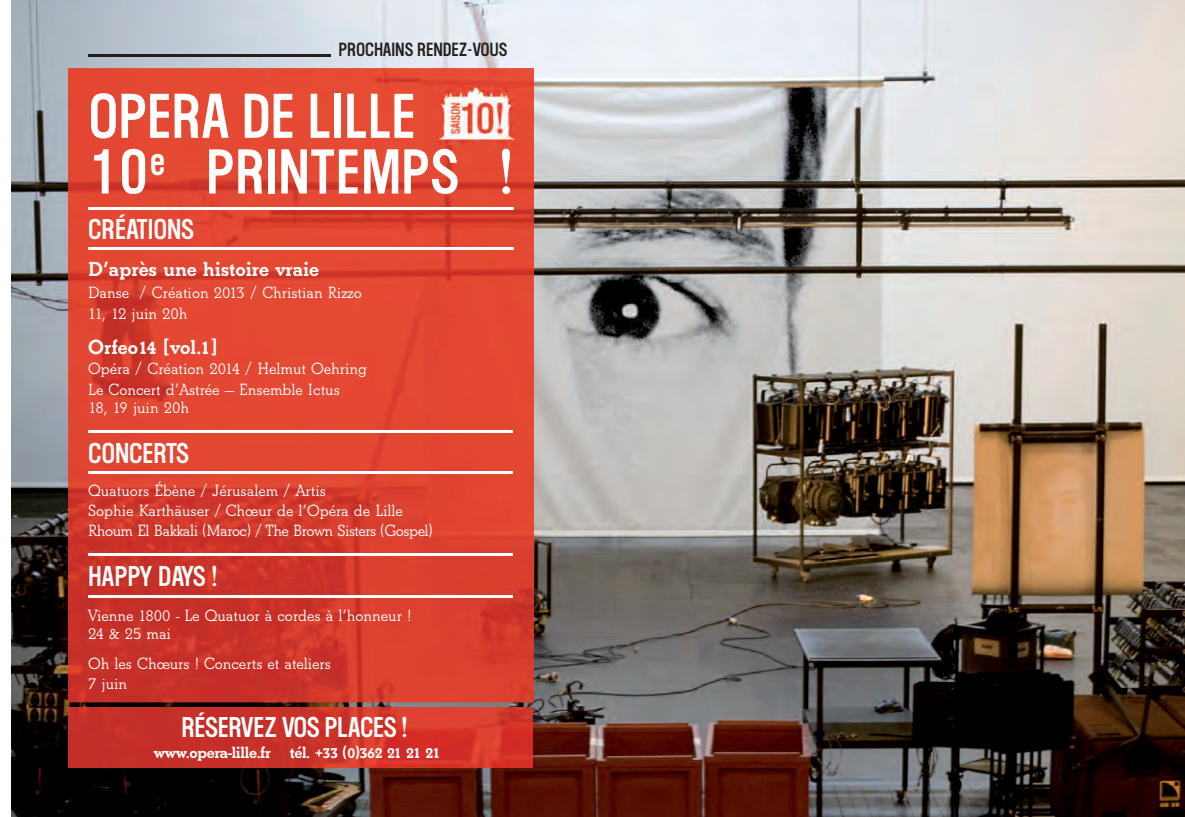
<style>
.page{position:relative;width:1185px;height:817px;background:#fff}
.page>*{position:absolute;margin:0;border:0;box-sizing:border-box;transform-origin:0 0}
.t1{font:56px/55.6px "Washington";letter-spacing:.005em;color:#fff}
.t2{font:25.4px "Washington";letter-spacing:-.015em;color:#fff}
.t3{font:700 21.2px "Beton T";color:#fff}
.t4{font:600 17px/20.4px "Beton T";color:#fff}
.t5{font:700 17px "Beton T";letter-spacing:-.02em;color:#fff}
.t6{font:17px "Washington";color:#231f20}
</style>
<div class="page">
<img style="left:12px;top:0;width:1173px;height:816px">
<img style="left:68px;top:707px;width:465px;height:60px">
<img style="left:68px;top:68px;width:466px;height:634px">
<hr style="left:88px;top:248px;width:425px;height:2px;background:#fff">
<img style="left:440px;top:86px;width:74px;height:59px">
<hr style="left:88px;top:208px;width:425px;height:2px;background:#fff">
<hr style="left:88px;top:430px;width:425px;height:2px;background:#fff">
<hr style="left:88px;top:553px;width:425px;height:2px;background:#fff">
<hr style="left:88px;top:471px;width:425px;height:2px;background:#fff">
<hr style="left:88px;top:54px;width:243px;height:3px;background:#231f20">
<hr style="left:88px;top:595px;width:425px;height:2px;background:#fff">
<p class="t6" style="left:338px;top:40px;width:171px">PROCHAINS RENDEZ-VOUS</p>
<h1 class="t1" style="left:88px;top:91px;width:426px">OPERA DE LILLE<br>10<sup>e</sup> PRINTEMPS !</h1>
<h2 class="t2" style="left:88px;top:215px;width:107px">CRÉATIONS</h2>
<p class="t3" style="left:88px;top:256px;width:232px">D’après une histoire vraie</p>
<p class="t4" style="left:88px;top:282px;width:275px">Danse / Création 2013 / Christian Rizzo<br>11, 12 juin 20h</p>
<p class="t3" style="left:88px;top:334px;width:131px">Orfeo14 [vol.1]</p>
<p class="t4" style="left:88px;top:357px;width:280px;line-height:21.2px">Opéra / Création 2014 / Helmut Oehring<br>Le Concert d’Astrée — Ensemble Ictus</p>
<p class="t4" style="left:88px;top:397px;width:102px">18, 19 juin 20h</p>
<h2 class="t2" style="left:88px;top:439px;width:102px">CONCERTS</h2>
<p class="t4" style="left:88px;top:479px;width:346px">Quatuors Ébène / Jérusalem / Artis<br>Sophie Karthäuser / Chœur de l’Opéra de Lille<br>Rhoum El Bakkali (Maroc) / The Brown Sisters (Gospel)</p>
<h2 class="t2" style="left:88px;top:561px;width:131px">HAPPY DAYS !</h2>
<p class="t4" style="left:88px;top:605px;width:325px;line-height:18px">Vienne 1800 - Le Quatuor à cordes à l’honneur !<br>24 &amp; 25 mai</p>
<p class="t4" style="left:88px;top:652px;width:244px">Oh les Chœurs ! Concerts et ateliers<br>7 juin</p>
<h2 class="t2" style="left:182px;top:712px;width:228px">RÉSERVEZ VOS PLACES !</h2>
<p class="t5" style="left:154px;top:741px;width:288px">www.opera-lille.fr tél. +33 (0)362 21 21 21</p>
</div>
